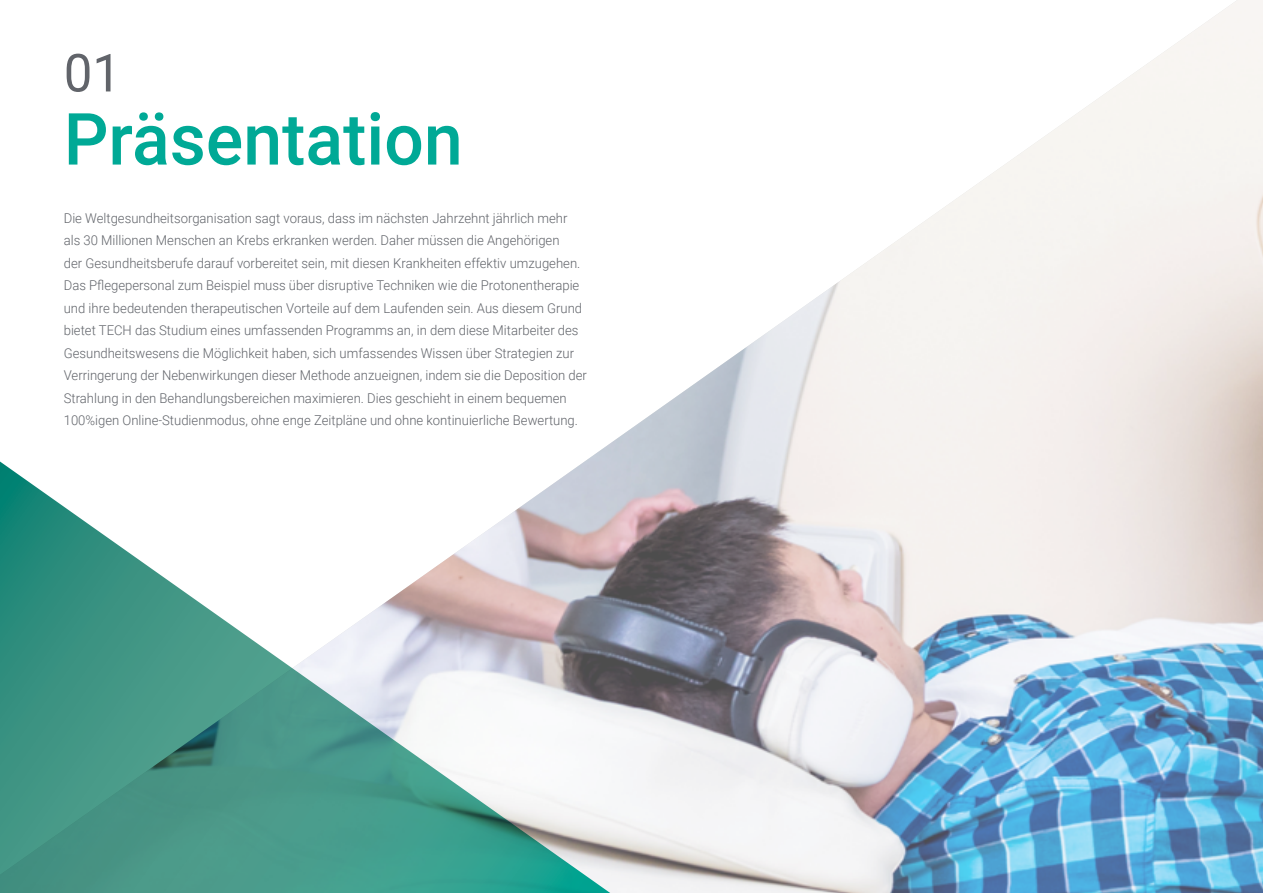
<style>
.page{position:relative;width:1263px;height:893px;background:#fff}
.page>*{position:absolute;margin:0;border:0;box-sizing:border-box;transform-origin:0 0}
.t1{font:500 72px "Roboto";color:#00a996}
.t2{font:52.5px "Roboto";color:#61646a}
.t3{font:300 13.5px/22.5px "Roboto";color:#61646a}
</style>
<div class="page">
<img style="left:607px;top:0;width:656px;height:893px">
<svg style="left:0;top:446px;width:640px;height:447px"></svg>
<h2 class="t2" style="left:64px;top:36px;width:59px">01</h2>
<h1 class="t1" style="left:64px;top:89px;width:400px">Präsentation</h1>
<p class="t3" style="left:64px;top:206px;width:525px">Die Weltgesundheitsorganisation sagt voraus, dass im nächsten Jahrzehnt jährlich mehr als 30 Millionen Menschen an Krebs erkranken werden. Daher müssen die Angehörigen<br>der Gesundheitsberufe darauf vorbereitet sein, mit diesen Krankheiten effektiv umzugehen.<br>Das Pflegepersonal zum Beispiel muss über disruptive Techniken wie die Protonentherapie und ihre bedeutenden therapeutischen Vorteile auf dem Laufenden sein. Aus diesem Grund bietet TECH das Studium eines umfassenden Programms an, in dem diese Mitarbeiter des Gesundheitswesens die Möglichkeit haben, sich umfassendes Wissen über Strategien zur Verringerung der Nebenwirkungen dieser Methode anzueignen, indem sie die Deposition der Strahlung in den Behandlungsbereichen maximieren. Dies geschieht in einem bequemen 100%igen Online-Studienmodus, ohne enge Zeitpläne und ohne kontinuierliche Bewertung.</p>
</div>
